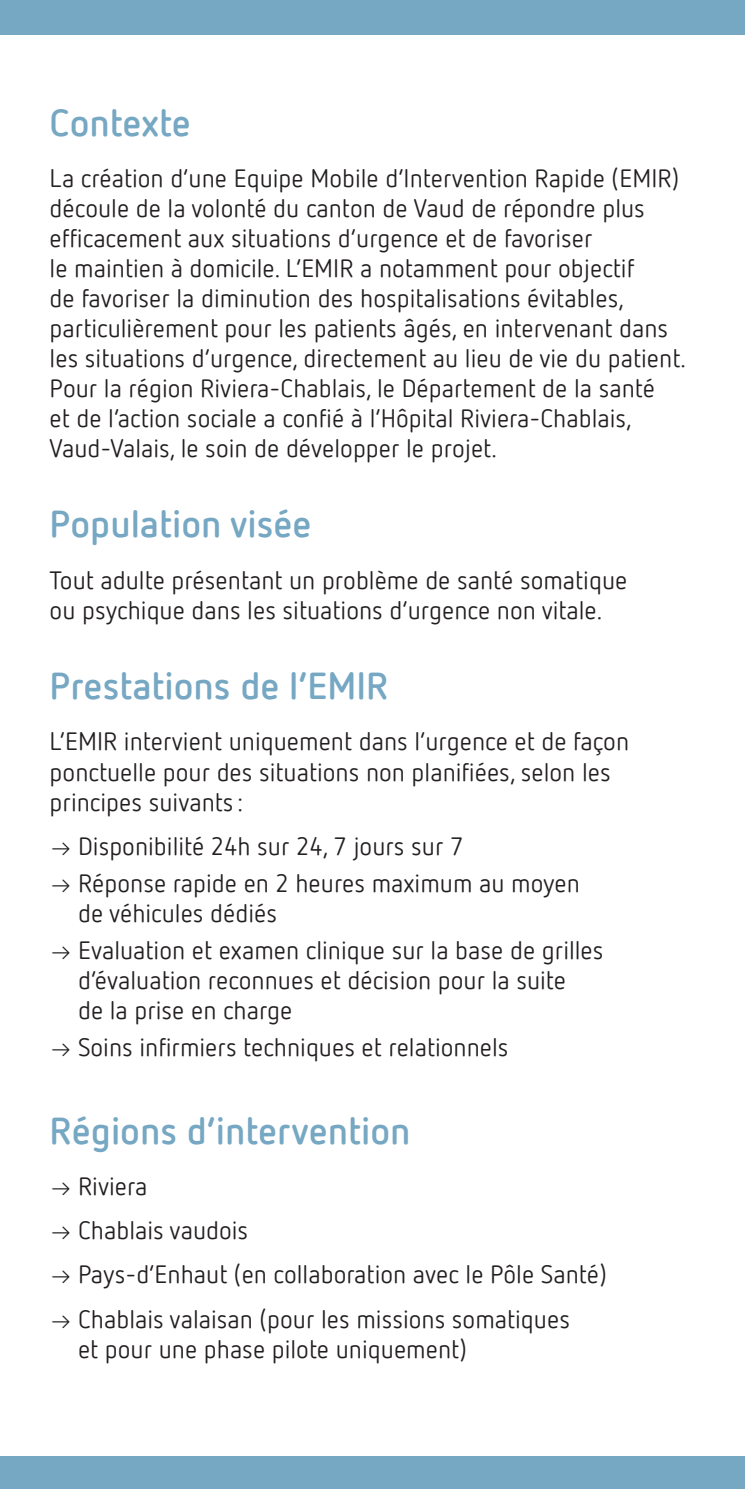
<style>
.page{position:relative;width:745px;height:1489px;background:#fff}
.page>*{position:absolute;margin:0;border:0;box-sizing:border-box;transform-origin:0 0}
.intertitre{font:700 37.5px "Netto Offc";color:#76a7c3}
.texte{font:25px/30px "Netto Offc";color:#231f20}
.bullet_flèche{font:25px/30px "Netto Offc";color:#231f20}
.s1{font-family:"Netto Icons OT";font-size:17.5px}
</style>
<div class="page">
<div style="left:0;top:0;width:744px;height:35px;background:#76a7c3"></div>
<div style="left:0;top:1456px;width:744px;height:32px;background:#76a7c3"></div>
<p class="intertitre" style="left:50px;top:99px;width:143px">Contexte</p>
<p class="texte" style="left:50px;top:162px;width:637px">La création d’une Equipe Mobile d’Intervention Rapide (EMIR) découle de la volonté du canton de Vaud de répondre plus efficacement aux situations d’urgence et de favoriser<br>le maintien à domicile. L’EMIR a notamment pour objectif<br>de favoriser la diminution des hospitalisations évitables, particulièrement pour les patients âgés, en intervenant dans les situations d’urgence, directement au lieu de vie du patient.<br>Pour la région Riviera-Chablais, le Département de la santé<br>et de l’action sociale a confié à l’Hôpital Riviera-Chablais, Vaud-Valais, le soin de développer le projet.</p>
<p class="intertitre" style="left:50px;top:500px;width:263px">Population visée</p>
<p class="texte" style="left:50px;top:564px;width:579px">Tout adulte présentant un problème de santé somatique ou psychique dans les situations d’urgence non vitale.</p>
<p class="intertitre" style="left:50px;top:662px;width:340px">Prestations de l’EMIR</p>
<p class="bullet_flèche" style="left:50px;top:726px;width:580px">L’EMIR intervient uniquement dans l’urgence et de façon ponctuelle pour des situations non planifiées, selon les principes suivants :</p>
<p class="texte" style="left:50px;top:830px;width:415px"><span class="s1">A</span> Disponibilité 24h sur 24, 7 jours sur 7</p>
<p class="texte" style="left:78px;top:867px;width:503px;text-indent:-28px"><span class="s1">A</span> Réponse rapide en 2 heures maximum au moyen de véhicules dédiés</p>
<p class="texte" style="left:78px;top:934px;width:526px;text-indent:-28px"><span class="s1">A</span> Evaluation et examen clinique sur la base de grilles d’évaluation reconnues et décision pour la suite<br>de la prise en charge</p>
<p class="texte" style="left:50px;top:1031px;width:460px"><span class="s1">A</span> Soins infirmiers techniques et relationnels</p>
<p class="intertitre" style="left:50px;top:1106px;width:362px">Régions d’intervention</p>
<p class="texte" style="left:50px;top:1170px;width:99px"><span class="s1">A</span> Riviera</p>
<p class="texte" style="left:50px;top:1214px;width:200px"><span class="s1">A</span> Chablais vaudois</p>
<p class="texte" style="left:50px;top:1258px;width:558px"><span class="s1">A</span> Pays-d’Enhaut (en collaboration avec le Pôle Santé)</p>
<p class="texte" style="left:78px;top:1303px;width:493px;text-indent:-28px"><span class="s1">A</span> Chablais valaisan (pour les missions somatiques et pour une phase pilote uniquement)</p>
</div>
